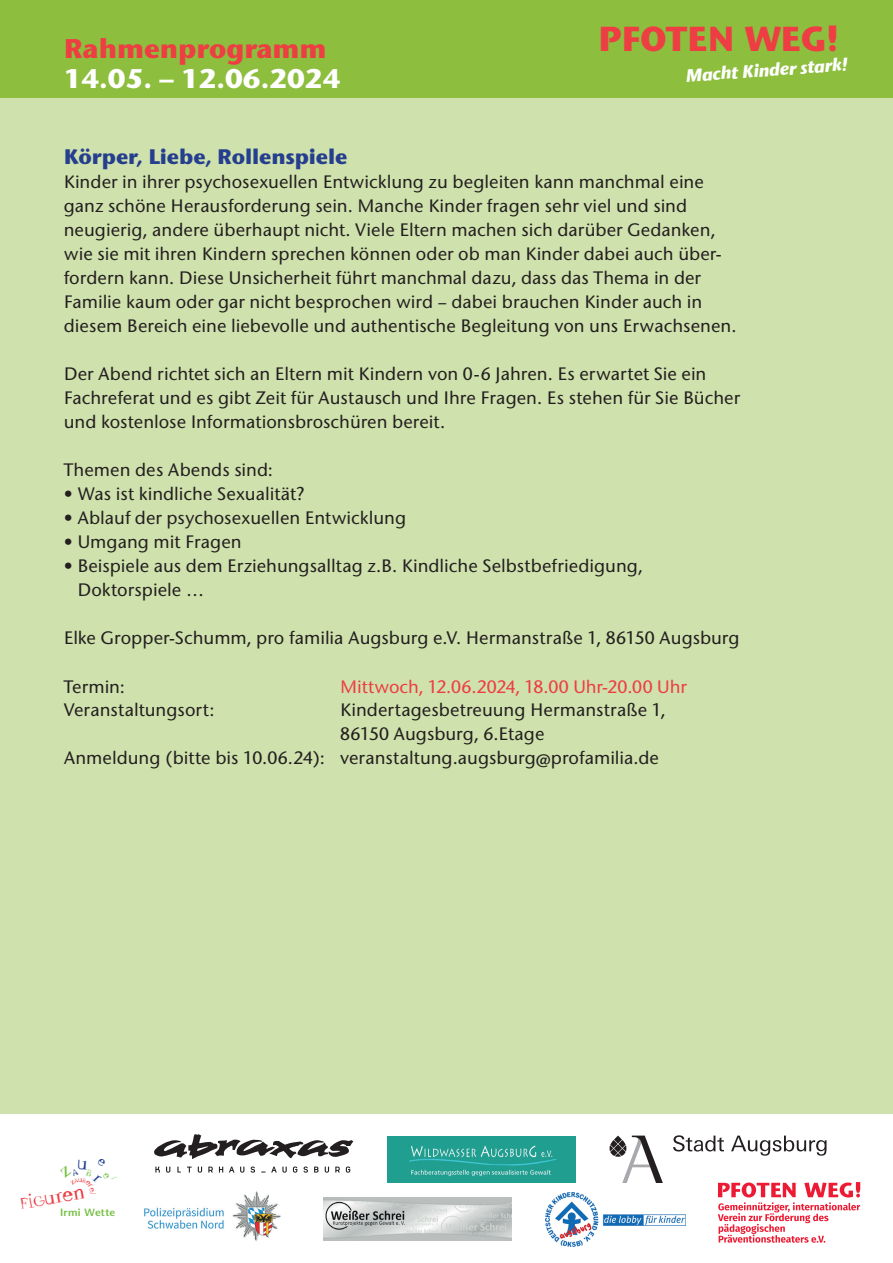
<style>
.page{position:relative;width:893px;height:1263px;background:#fff}
.page>*{position:absolute;margin:0;border:0;box-sizing:border-box;transform-origin:0 0}
.t1{font:700 34.65px "Stone Sans ITC";letter-spacing:-.005em;color:#ee3d43}
.t2{font:700 27px "Stone Sans ITC";color:#fff}
.t3{font:700 27px "Stone Sans ITC";color:#ee3d43}
.t4{font:21.3px "Fudoni One";color:#ec3d43}
.t5{font:700 21px "Stone Sans ITC";letter-spacing:-.005em;color:#253f8e}
.t6{font:500 18px/24px "Stone Sans ITC";color:#231f20}
.t7{font:500 18px "Stone Sans ITC";letter-spacing:-.005em;color:#ee3d43}
.t8{font:italic 700 17.7px "Stone Sans ITC";color:#fff}
.t9{font:600 10.5px "Stone Sans";letter-spacing:.03em;color:#76c043}
.s1{font-size:14.1px}
</style>
<div class="page">
<div style="left:0;top:0;width:893px;height:1016px;background:#8dbe3e"></div>
<div style="left:0;top:98px;width:893px;height:1016px;background:#cfe1ac"></div>
<svg style="left:673px;top:1135px;width:51px;height:16px"></svg>
<svg style="left:731px;top:1135px;width:96px;height:21px"></svg>
<svg style="left:609px;top:1135px;width:54px;height:48px"></svg>
<img style="left:144px;top:1191px;width:137px;height:50px">
<img style="left:387px;top:1136px;width:188px;height:46px">
<svg style="left:155px;top:1166px;width:5px;height:6px"></svg>
<svg style="left:166px;top:1166px;width:4px;height:6px"></svg>
<svg style="left:177px;top:1166px;width:4px;height:6px"></svg>
<svg style="left:187px;top:1166px;width:5px;height:6px"></svg>
<svg style="left:198px;top:1166px;width:4px;height:6px"></svg>
<svg style="left:208px;top:1166px;width:5px;height:6px"></svg>
<svg style="left:219px;top:1166px;width:4px;height:6px"></svg>
<svg style="left:229px;top:1166px;width:5px;height:6px"></svg>
<svg style="left:240px;top:1166px;width:4px;height:6px"></svg>
<svg style="left:251px;top:1166px;width:4px;height:6px"></svg>
<svg style="left:261px;top:1166px;width:26px;height:6px"></svg>
<svg style="left:293px;top:1166px;width:4px;height:6px"></svg>
<svg style="left:303px;top:1166px;width:5px;height:6px"></svg>
<svg style="left:314px;top:1166px;width:5px;height:6px"></svg>
<svg style="left:325px;top:1166px;width:4px;height:6px"></svg>
<svg style="left:335px;top:1166px;width:5px;height:6px"></svg>
<svg style="left:346px;top:1166px;width:4px;height:6px"></svg>
<svg style="left:154px;top:1134px;width:199px;height:25px"></svg>
<img style="left:323px;top:1197px;width:189px;height:44px">
<img style="left:546px;top:1192px;width:140px;height:54px">
<svg style="left:718px;top:1182px;width:142px;height:61px"></svg>
<h2 class="t3" style="left:64px;top:31px;width:264px">Rahmenprogramm</h2>
<h2 class="t2" style="left:64px;top:61px;width:278px">14.05. – 12.06.2024</h2>
<h1 class="t1" style="left:598px;top:16px;width:244px">PFOTEN WEG!</h1>
<p class="t8" style="left:684px;top:64px;width:164px;rotate:-4deg">Macht Kinder stark!</p>
<p class="t5" style="left:64px;top:143px;width:285px">Körper, Liebe, Rollenspiele</p>
<p class="t6" style="left:64px;top:170px;width:674px">Kinder in ihrer psychosexuellen Entwicklung zu begleiten kann manchmal eine ganz schöne Herausforderung sein. Manche Kinder fragen sehr viel und sind neugierig, andere überhaupt nicht. Viele Eltern machen sich darüber Gedanken, wie sie mit ihren Kindern sprechen können oder ob man Kinder dabei auch über&shy;fordern kann. Diese Unsicherheit führt manchmal dazu, dass das Thema in der Familie kaum oder gar nicht besprochen wird – dabei brauchen Kinder auch in diesem Bereich eine liebevolle und authentische Begleitung von uns Erwachsenen.</p>
<p class="t6" style="left:64px;top:362px;width:678px">Der Abend richtet sich an Eltern mit Kindern von 0-6 Jahren. Es erwartet Sie ein<br>Fachreferat und es gibt Zeit für Austausch und Ihre Fragen. Es stehen für Sie Bücher und kostenlose Informationsbroschüren bereit.</p>
<p class="t6" style="left:64px;top:458px;width:211px">Themen des Abends sind:</p>
<p class="t6" style="left:64px;top:482px;width:242px">• Was ist kindliche Sexualität?</p>
<p class="t6" style="left:64px;top:506px;width:344px">• Ablauf der psychosexuellen Entwicklung</p>
<p class="t6" style="left:64px;top:530px;width:179px">• Umgang mit Fragen</p>
<p class="t6" style="left:77px;top:554px;width:567px;text-indent:-14px">• Beispiele aus dem Erziehungsalltag z.B. Kindliche Selbstbefriedigung,<br>Doktorspiele …</p>
<p class="t6" style="left:64px;top:626px;width:677px">Elke Gropper-Schumm, pro familia Augsburg e.V. Hermanstraße 1, 86150 Augsburg</p>
<p class="t6" style="left:64px;top:674px;width:63px">Termin:</p>
<p class="t7" style="left:340px;top:675px;width:348px">Mittwoch, 12.06.2024, 18.00 Uhr-20.00 Uhr</p>
<p class="t6" style="left:64px;top:698px;width:152px">Veranstaltungsort:</p>
<p class="t6" style="left:340px;top:698px;width:327px">Kindertagesbetreuung Hermanstraße 1,</p>
<p class="t6" style="left:340px;top:722px;width:206px">86150 Augsburg, 6.Etage</p>
<p class="t6" style="left:64px;top:746px;width:597px">Anmeldung (bitte bis 10.06.24): veranstaltung.augsburg@profamilia.de</p>
<p class="t4" style="left:18px;top:1188px;width:66px;rotate:-10deg"><span class="s1">F</span>i<span class="s1">G</span>uren</p>
<p class="t9" style="left:60px;top:1206px;width:57px">Irmi Wette</p>
</div>
